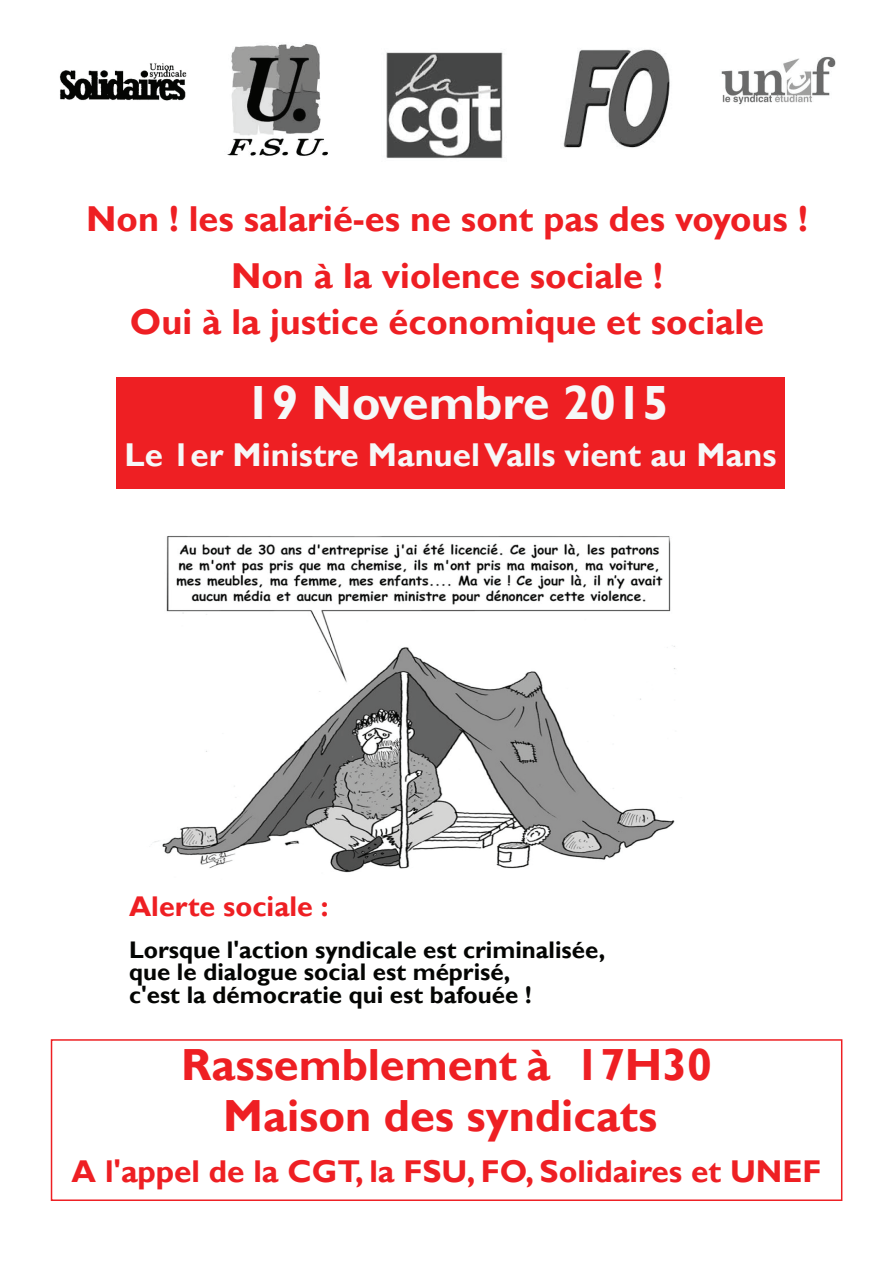
<style>
.page{position:relative;width:893px;height:1263px;background:#fff}
.page>*{position:absolute;margin:0;border:0;box-sizing:border-box;transform-origin:0 0}
.t1{font:700 48px "Gill Sans";color:#f6f8f8}
.t2{font:700 45px/51px "Gill Sans";color:#ee1f23;text-align:center}
.t3{font:700 36px/57px "Gill Sans";color:#ee1f23;text-align:center}
.t4{font:700 33px "Gill Sans";color:#f6f8f8}
.t5{font:700 31.5px "Gill Sans";color:#ee1f23}
.t6{font:700 28.5px "Gill Sans";color:#ee1f23}
.t7{font:700 24px/22.5px "Gill Sans";color:#040503}
</style>
<div class="page">
<div style="left:116px;top:377px;width:669px;height:112px;background:#ee1f23"></div>
<img style="left:227px;top:44px;width:101px;height:112px">
<img style="left:386px;top:52px;width:117px;height:107px">
<img style="left:59px;top:63px;width:128px;height:38px">
<img style="left:563px;top:49px;width:107px;height:99px">
<img style="left:721px;top:56px;width:115px;height:49px">
<div style="left:51px;top:1039px;width:791px;height:162px;border:2px solid #ee1f23"></div>
<img style="left:151px;top:536px;width:525px;height:337px">
<h3 class="t3" style="left:86px;top:191px;width:723px">Non ! les salarié-es ne sont pas des voyous !<br>Non à la violence sociale !</h3>
<h3 class="t3" style="left:130px;top:294px;width:636px">Oui à la justice économique et sociale</h3>
<h1 class="t1" style="left:245px;top:374px;width:425px">19 Novembre 2015</h1>
<h3 class="t4" style="left:125px;top:434px;width:653px">Le 1er Ministre ManuelValls vient au Mans</h3>
<p class="t6" style="left:129px;top:889px;width:201px">Alerte sociale :</p>
<p class="t7" style="left:129px;top:939px;width:478px">Lorsque l'action syndicale est criminalisée, que le dialogue social est méprisé,<br>c'est la démocratie qui est bafouée !</p>
<h2 class="t2" style="left:181px;top:1041px;width:532px">Rassemblement à 17H30<br>Maison des syndicats</h2>
<h3 class="t5" style="left:72px;top:1153px;width:751px">A l'appel de la CGT, la FSU, FO, Solidaires et UNEF</h3>
</div>
